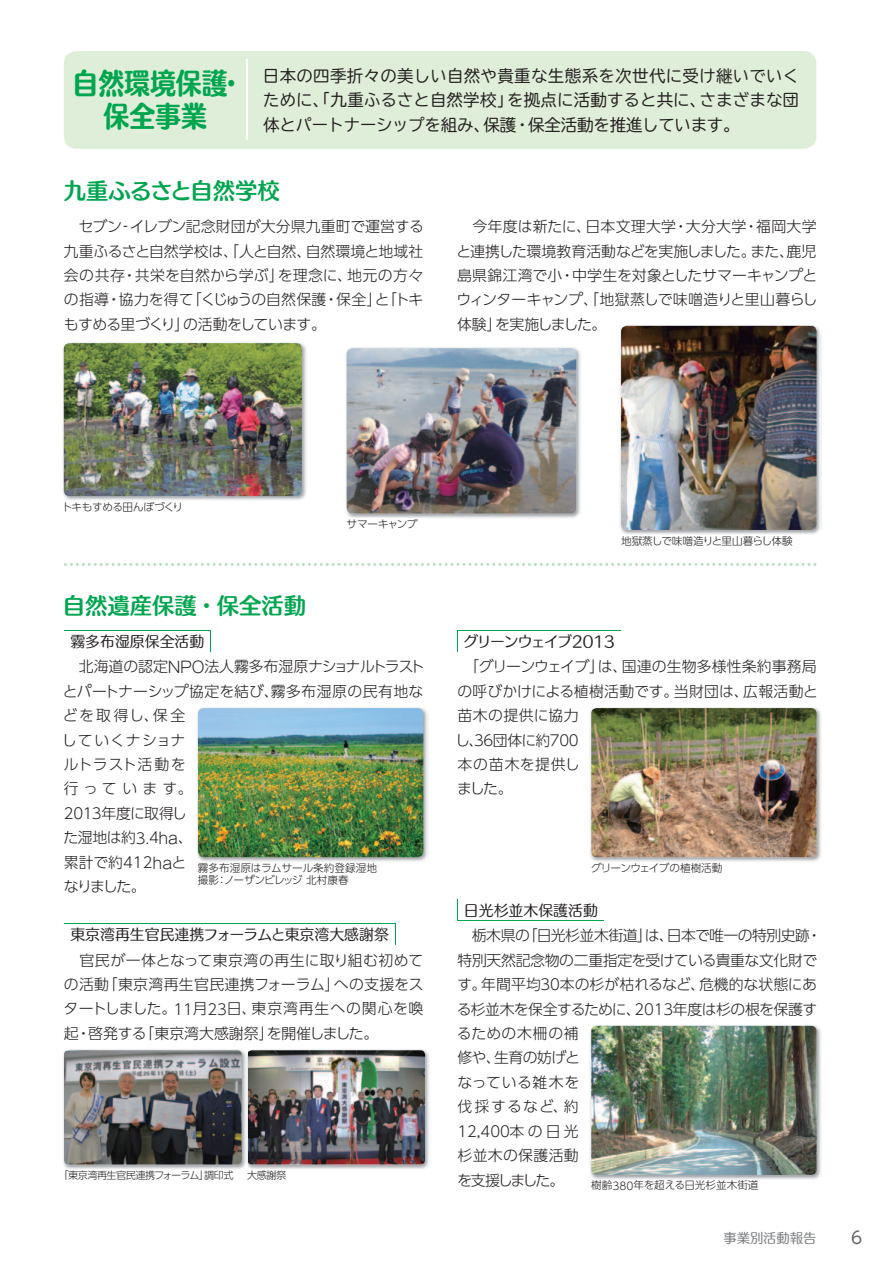
<style>
.page{position:relative;width:893px;height:1263px;background:#fff}
.page>*{position:absolute;margin:0;border:0;box-sizing:border-box;transform-origin:0 0}
.t1{font:28.65px/33px "Humming Std E";color:#00a54f;text-align:center;scale:.9 1}
.t2{font:22.35px "Humming Std B";color:#00a54f}
.t3{font:16.95px "UD Shin Go NT Pro";color:#636366}
.t4{font:16.5px/24.5px "TBUDR Go Std";letter-spacing:-.005em;color:#231f20;text-align:justify}
.t5{font:300 14.85px/24.5px "UD Shin Go Pro";letter-spacing:-.015em;color:#231f20;text-align:justify}
.t6{font:300 14.85px/24.5px "UD Shin Go Pro";letter-spacing:.01em;color:#231f20}
.t7{font:14.85px "Humming Std M";color:#231f20}
.t8{font:14.85px "Humming Std M";letter-spacing:-.08em;color:#231f20}
.t9{font:13.35px "Humming Std M";color:#76787b}
.t10{font:300 10.65px/12.8px "UD Shin Go Pro";letter-spacing:-.01em;color:#231f20}
.t11{font:300 10.65px "UD Shin Go Pro";letter-spacing:-.045em;color:#231f20}
.t12{font:300 10.65px "UD Shin Go Pro";letter-spacing:-.04em;color:#231f20}
.t13{font:300 10.05px "UD Shin Go Pro";letter-spacing:-.05em;color:#231f20}
.s1{font-family:"Gothic MB101 Pro";font-size:15.6px}
</style>
<div class="page">
<div style="left:64px;top:51px;width:752px;height:98px;background:#dfeed8;border-radius:13px"></div>
<hr style="left:246px;top:60px;width:1px;height:80px;background:#fff">
<svg style="left:64px;top:630px;width:147px;height:22px"></svg>
<div style="left:65px;top:631px;width:145px;height:20px;background:#fff"></div>
<svg style="left:457px;top:630px;width:164px;height:22px"></svg>
<div style="left:458px;top:631px;width:163px;height:20px;background:#fff"></div>
<svg style="left:457px;top:899px;width:1px;height:21px"></svg>
<svg style="left:64px;top:563px;width:752px;height:3px"></svg>
<img style="left:197px;top:707px;width:231px;height:155px">
<img style="left:198px;top:708px;width:225px;height:149px">
<img style="left:346px;top:347px;width:235px;height:172px">
<img style="left:347px;top:348px;width:229px;height:166px">
<img style="left:590px;top:707px;width:231px;height:155px">
<img style="left:591px;top:708px;width:226px;height:149px">
<img style="left:590px;top:1025px;width:231px;height:155px">
<img style="left:591px;top:1026px;width:226px;height:149px">
<img style="left:620px;top:325px;width:201px;height:209px">
<img style="left:621px;top:326px;width:196px;height:204px">
<img style="left:63px;top:342px;width:244px;height:158px">
<img style="left:64px;top:343px;width:238px;height:153px">
<img style="left:248px;top:1049px;width:181px;height:120px">
<img style="left:247px;top:1050px;width:178px;height:114px">
<img style="left:63px;top:1049px;width:182px;height:120px">
<img style="left:64px;top:1050px;width:178px;height:114px">
<h1 class="t1" style="left:73px;top:67px;width:192px">自然環境保護・保全事業</h1>
<p class="t4" style="left:263px;top:63px;width:538px">日本の四季折々の美しい自然や貴重な生態系を次世代に受け継いでいくために、「九重ふるさと自然学校」を拠点に活動すると共に、さまざまな団体とパートナーシップを組み、保護・保全活動を推進しています。</p>
<h2 class="t2" style="left:64px;top:174px;width:217px">九重ふるさと自然学校</h2>
<p class="t5" style="left:64px;top:214px;width:362px;text-indent:15px">セブン‐イレブン記念財団が大分県九重町で運営する九重ふるさと自然学校は、「人と自然、自然環境と地域社会の共存・共栄を自然から学ぶ」を理念に、地元の方々の指導・協力を得て「くじゅうの自然保護・保全」と「トキもすめる里づくり」の活動をしています。</p>
<p class="t5" style="left:456px;top:214px;width:363px;text-indent:16px">今年度は新たに、日本文理大学・大分大学・福岡大学と連携した環境教育活動などを実施しました。また、鹿児島県錦江湾で小・中学生を対象としたサマーキャンプとウィンターキャンプ、「地獄蒸しで味噌造りと里山暮らし体験」を実施しました。</p>
<p class="t12" style="left:62px;top:499px;width:123px">トキもすめる田んぼづくり</p>
<h2 class="t2" style="left:63px;top:589px;width:245px">自然遺産保護・保全活動</h2>
<p class="t10" style="left:347px;top:518px;width:72px">サ ーキャンプ</p>
<p class="t7" style="left:70px;top:629px;width:135px">霧多布湿原保全活動</p>
<p class="t5" style="left:62px;top:654px;width:364px;text-align:left;text-indent:17px">北海道の認定<span class="s1">NPO</span>法人霧多布湿原ナショナルトラストとパートナーシップ協定を結び、霧多布湿原の民有地などを取得し、保全<br>していくナショナ<br>ルトラスト活動を<br>行っています。<br>2013年度に取得し<br>た湿地は約3<span class="s1">.</span>4<span class="s1">ha</span>、<br>累計で約412<span class="s1">ha</span>と<br>なりました。</p>
<p class="t7" style="left:70px;top:923px;width:320px">東京湾再生官民連携フォーラムと東京湾大感謝祭</p>
<p class="t5" style="left:63px;top:947px;width:362px;text-indent:16px">官民が一体となって東京湾の再生に取り組む初めての活動「東京湾再生官民連携フォーラム」への支援をスタートしました。11月23日、東京湾再生への関心を喚起・啓発する「東京湾大感謝祭」を開催しました。</p>
<p class="t10" style="left:198px;top:861px;width:181px">霧多布湿原はラムサール条約登録湿地撮影：ノーザンビレッジ北村康春</p>
<p class="t13" style="left:58px;top:1167px;width:177px">「東京湾再生官民連携フォーラム」調印式</p>
<p class="t13" style="left:247px;top:1167px;width:40px">大感謝祭</p>
<p class="t11" style="left:621px;top:532px;width:173px">地獄蒸しで味噌造りと里山暮らし体験</p>
<p class="t8" style="left:464px;top:629px;width:153px">グリーンウェイブ2013</p>
<p class="t6" style="left:455px;top:654px;width:364px;text-indent:9px">「グリーンウェイブ」は、国連の生物多様性条約事務局の呼びかけによる植樹活動です。当財団は、広報活動と苗木の提供に協力<br>し、36団体に約700<br>本の苗木を提供し<br>ました。</p>
<p class="t11" style="left:591px;top:859px;width:133px">グリーンウェイブの植樹活動</p>
<p class="t7" style="left:464px;top:898px;width:135px">日光杉並木保護活動</p>
<p class="t5" style="left:457px;top:923px;width:366px;text-align:left">　栃木県の「日光杉並木街道」は、日本で唯一の特別史跡・特別天然記念物の二重指定を受けている貴重な文化財です。年間平均30本の杉が枯れるなど、危機的な状態にある杉並木を保全するために、2013年度は杉の根を保護するための木柵の補<br>修や、生育の妨げと<br>なっている雑木を<br>伐採するなど、約<br>12,400本の日光<br>杉並木の保護活動<br>を支援しました。</p>
<p class="t10" style="left:591px;top:1179px;width:169px">樹齢380年を超える日光杉並木街道</p>
<p class="t9" style="left:723px;top:1227px;width:95px">事業別活動報告</p>
<p class="t3" style="left:851px;top:1224px;width:13px">6</p>
</div>
